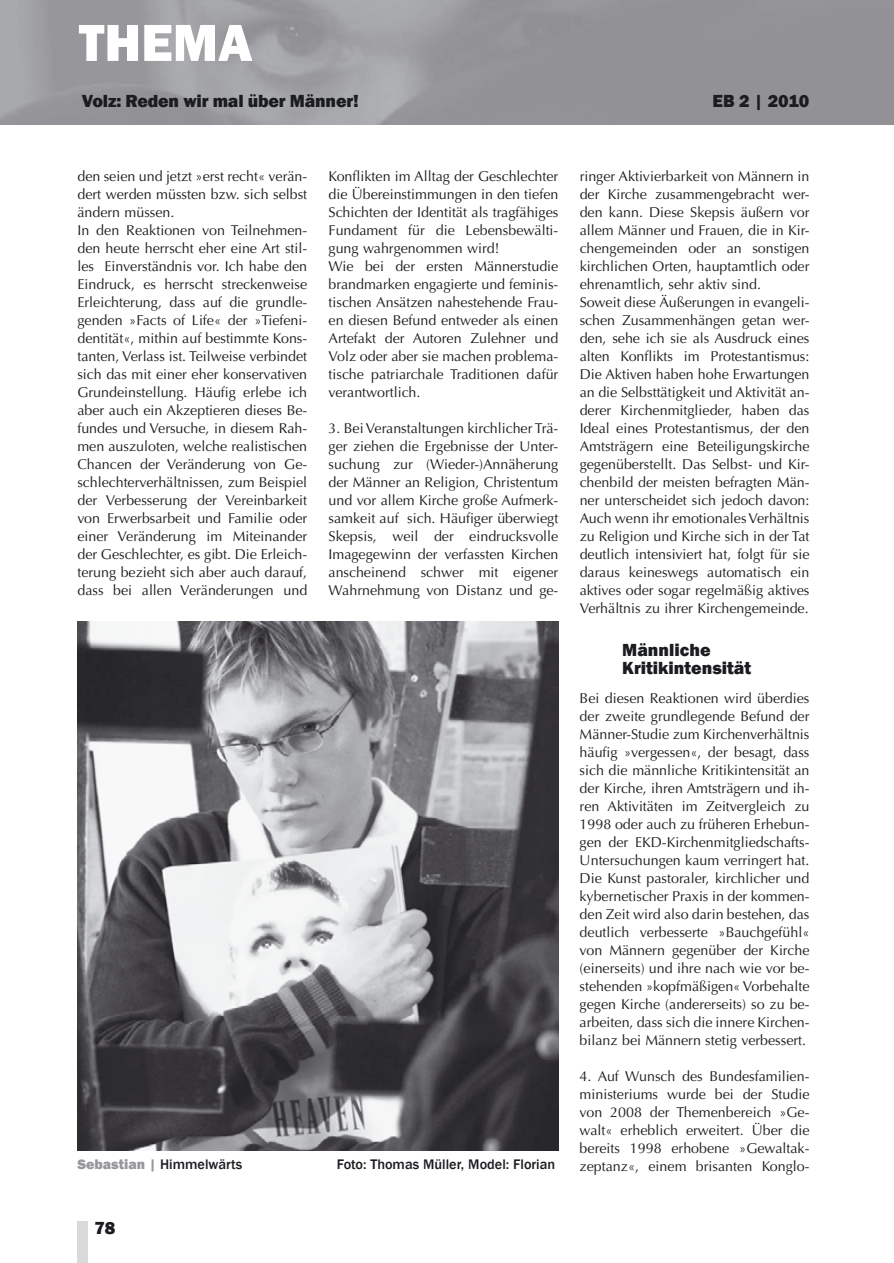
<style>
.page{position:relative;width:894px;height:1263px;background:#fff}
.page>*{position:absolute;margin:0;border:0;box-sizing:border-box;transform-origin:0 0}
.t1{font:800 54px "Franklin Gothic";color:#fff}
.t2{font:800 18px/18px "Franklin Gothic";color:#1b1c20}
.t3{font:14.25px/18px "Optima";color:#1b1c20}
.t4{font:500 14.25px "Franklin Gothic";color:#1b1c20}
.s1{font-weight:800;color:#97979b}
</style>
<div class="page">
<div style="left:77px;top:1221px;width:11px;height:42px;background:#d8dadc"></div>
<img style="left:77px;top:622px;width:481px;height:528px">
<h1 class="t1" style="left:79px;top:11px;width:175px">THEMA</h1>
<p class="t2" style="left:82px;top:92px;width:278px">Volz: Reden wir mal über Männer!</p>
<p class="t2" style="left:712px;top:92px;width:98px">EB 2 | 2010</p>
<p class="t3" style="left:77px;top:168px;width:231px">den seien und jetzt »erst recht« verän&shy;dert werden müssten bzw. sich selbst ändern müssen.<br>In den Reaktionen von Teilnehmen&shy;den heute herrscht eher eine Art stil&shy;les Einverständnis vor. Ich habe den Eindruck, es herrscht streckenweise Erleichterung, dass auf die grundle&shy;genden »Facts of Life« der »Tiefeni&shy;dentität«, mithin auf bestimmte Kons&shy;tanten, Verlass ist. Teilweise verbindet sich das mit einer eher konservativen Grundeinstellung. Häufig erlebe ich aber auch ein Akzeptieren dieses Be&shy;fundes und Versuche, in diesem Rah&shy;men auszuloten, welche realistischen Chancen der Veränderung von Ge&shy;schlechterverhältnissen, zum Beispiel der Verbesserung der Vereinbarkeit von Erwerbsarbeit und Familie oder einer Veränderung im Miteinander der Geschlechter, es gibt. Die Erleich&shy;terung bezieht sich aber auch darauf, dass bei allen Veränderungen und</p>
<p class="t3" style="left:328px;top:168px;width:231px">Konflikten im Alltag der Geschlechter die Übereinstimmungen in den tiefen Schichten der Identität als tragfähiges Fundament für die Lebensbewälti&shy;gung wahrgenommen wird!<br>Wie bei der ersten Männerstudie brandmarken engagierte und feminis&shy;tischen Ansätzen nahestehende Frau&shy;en diesen Befund entweder als einen Artefakt der Autoren Zulehner und Volz oder aber sie machen problema&shy;tische patriarchale Traditionen dafür verantwortlich.</p>
<p class="t3" style="left:328px;top:420px;width:231px;text-align:justify">3. Bei Veranstaltungen kirchlicher Trä&shy;ger ziehen die Ergebnisse der Unter&shy;suchung zur (Wieder-)Annäherung der Männer an Religion, Christentum und vor allem Kirche große Aufmerk&shy;samkeit auf sich. Häufiger überwiegt Skepsis, weil der eindrucksvolle Imagegewinn der verfassten Kirchen anscheinend schwer mit eigener Wahrnehmung von Distanz und ge-</p>
<p class="t3" style="left:579px;top:168px;width:231px">ringer Aktivierbarkeit von Männern in der Kirche zusammengebracht wer&shy;den kann. Diese Skepsis äußern vor allem Männer und Frauen, die in Kir&shy;chengemeinden oder an sonstigen kirchlichen Orten, hauptamtlich oder ehrenamtlich, sehr aktiv sind.<br>Soweit diese Äußerungen in evangeli&shy;schen Zusammenhängen getan wer&shy;den, sehe ich sie als Ausdruck eines alten Konflikts im Protestantismus:<br>Die Aktiven haben hohe Erwartungen an die Selbsttätigkeit und Aktivität an&shy;derer Kirchenmitglieder, haben das Ideal eines Protestantismus, der den Amtsträgern eine Beteiligungskirche gegenüberstellt. Das Selbst- und Kir&shy;chenbild der meisten befragten Män&shy;ner unterscheidet sich jedoch davon:<br>Auch wenn ihr emotionales Verhältnis zu Religion und Kirche sich in der Tat deutlich intensiviert hat, folgt für sie daraus keineswegs automatisch ein aktives oder sogar regelmäßig aktives Verhältnis zu ihrer Kirchengemeinde.</p>
<p class="t2" style="left:622px;top:641px;width:130px">Männliche<br>Kritikintensität</p>
<p class="t3" style="left:579px;top:690px;width:231px;text-align:justify">Bei diesen Reaktionen wird überdies der zweite grundlegende Befund der Männer-Studie zum Kirchenverhältnis häufig »vergessen«, der besagt, dass sich die männliche Kritikintensität an der Kirche, ihren Amtsträgern und ih&shy;ren Aktivitäten im Zeitvergleich zu 1998 oder auch zu früheren Erhebun&shy;gen der EKD-Kirchenmitgliedschafts-Untersuchungen kaum verringert hat.<br>Die Kunst pastoraler, kirchlicher und kybernetischer Praxis in der kommen&shy;den Zeit wird also darin bestehen, das deutlich verbesserte »Bauchgefühl« von Männern gegenüber der Kirche (einerseits) und ihre nach wie vor be&shy;stehenden »kopfmäßigen« Vorbehalte gegen Kirche (andererseits) so zu be&shy;arbeiten, dass sich die innere Kirchen&shy;bilanz bei Männern stetig verbessert.</p>
<p class="t3" style="left:579px;top:1068px;width:231px;text-align:justify">4. Auf Wunsch des Bundesfamilien&shy;ministeriums wurde bei der Studie von 2008 der Themenbereich »Ge&shy;walt« erheblich erweitert. Über die bereits 1998 erhobene »Gewaltak-</p>
<p class="t4" style="left:77px;top:1156px;width:166px"><span class="s1">Sebastian |</span> Himmelwärts</p>
<p class="t4" style="left:336px;top:1156px;width:220px">Foto: Thomas Müller, Model: Florian</p>
<p class="t3" style="left:579px;top:1158px;width:231px">zeptanz«, einem brisanten Konglo-</p>
<p class="t2" style="left:94px;top:1218px;width:23px">78</p>
</div>
